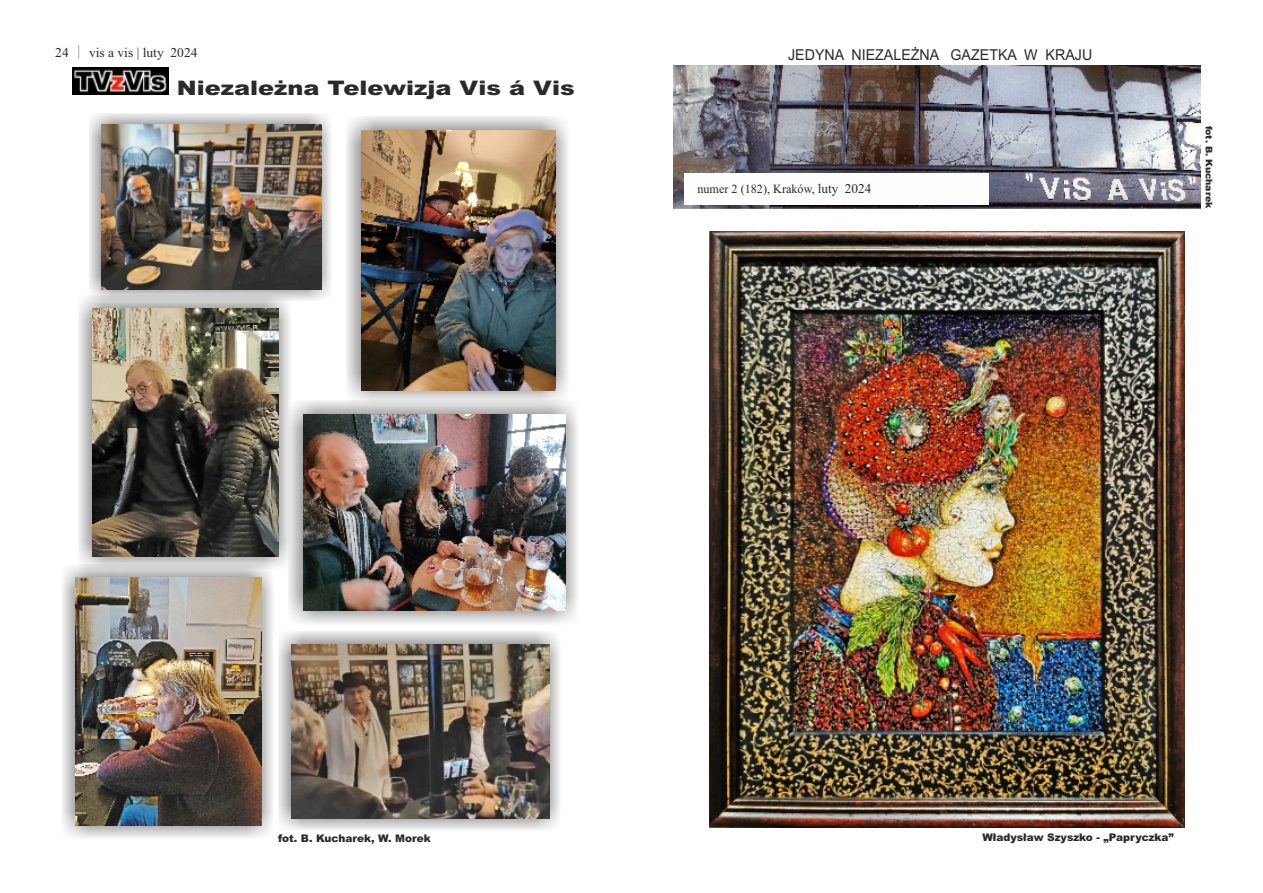
<style>
.page{position:relative;width:1263px;height:893px;background:#fff}
.page>*{position:absolute;margin:0;border:0;box-sizing:border-box;transform-origin:0 0}
.t1{font:900 19.95px "Arial";color:#2b2a29;scale:1.2 1}
.t2{font:15px "Arial";color:#2b2a29;scale:.95 1}
.t3{font:13.5px "Times New Roman";color:#2b2a29}
.t4{font:12.45px "Times New Roman";color:#2b2a29}
.t5{font:900 10.5px "Arial";color:#2b2a29}
.t6{font:900 9.15px "Arial";color:#2b2a29}
.s1{font-family:"Adobe Fangsong Std"}
.s2{font-size:13.5px}
</style>
<div class="page">
<img style="left:673px;top:65px;width:528px;height:144px">
<div style="left:684px;top:174px;width:305px;height:31px;background:#fefefe"></div>
<img style="left:72px;top:68px;width:97px;height:26px">
<img style="left:709px;top:232px;width:476px;height:595px">
<img style="left:347px;top:116px;width:221px;height:283px">
<img style="left:361px;top:131px;width:195px;height:259px">
<img style="left:78px;top:296px;width:212px;height:274px">
<img style="left:92px;top:308px;width:186px;height:248px">
<img style="left:289px;top:399px;width:289px;height:225px">
<img style="left:304px;top:414px;width:261px;height:196px">
<img style="left:62px;top:563px;width:214px;height:275px">
<img style="left:75px;top:577px;width:187px;height:249px">
<img style="left:279px;top:632px;width:281px;height:198px">
<img style="left:292px;top:645px;width:258px;height:173px">
<img style="left:90px;top:113px;width:241px;height:188px">
<img style="left:102px;top:125px;width:219px;height:164px">
<p class="t3" style="left:55px;top:48px;width:144px">24 <span class="s1">│</span> vis a vis | luty 2024</p>
<h1 class="t1" style="left:177px;top:81px;width:333px">Niezależna Telewizja Vis á Vis</h1>
<h2 class="t2" style="left:788px;top:49px;width:322px">JEDYNA NIEZALEŻNA GAZETKA W KRAJU</h2>
<p class="t4" style="left:697px;top:185px;width:175px">numer 2 (182), Kraków, <span class="s2">luty 2024</span></p>
<p class="t6" style="left:1212px;top:126px;width:84px;rotate:90deg">fot. B. Kucharek</p>
<p class="t5" style="left:278px;top:834px;width:154px">fot. B. Kucharek, W. Morek</p>
<p class="t5" style="left:982px;top:834px;width:193px">Władysław Szyszko - „Papryczka”</p>
</div>
